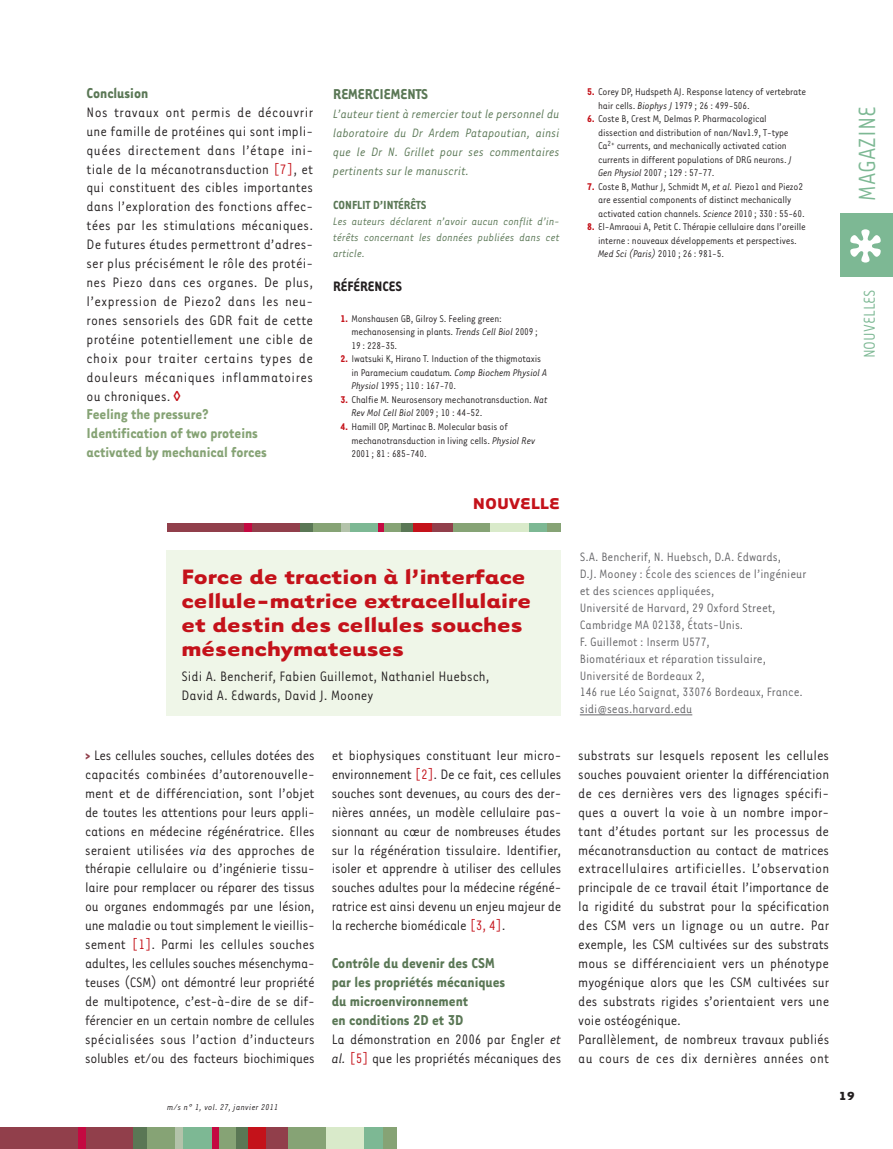
<style>
.page{position:relative;width:893px;height:1149px;background:#fff}
.page>*{position:absolute;margin:0;border:0;box-sizing:border-box;transform-origin:0 0}
.t1{font:27px "Tarzana Narrow";color:#7db894}
.t2{font:700 24px/24px "Tarzana Wide";color:#c4121a}
.t3{font:18px "Tarzana Narrow";color:#7db894}
.t4{font:700 18px "Tarzana Wide";color:#c4121a}
.t5{font:700 16.5px/18.9px "Tarzana Narrow";color:#5a7755}
.t6{font:700 16.5px/18.9px "Tarzana Narrow";color:#86a375}
.t7{font:15.75px/18.9px "Tarzana Narrow";color:#231f20;text-align:justify}
.t8{font:700 15.75px "Tarzana Narrow";color:#231f20}
.t9{font:13.95px/17px "Tarzana Narrow";color:#636366}
.t10{font:italic 13.95px/18.9px "Tarzana Narrow";color:#5a7755;text-align:justify}
.t11{font:700 13.5px "Tarzana Narrow";color:#5a7755}
.t12{font:700 13.5px "Tarzana Wide";color:#231f20}
.t13{font:italic 12.45px/15.9px "Tarzana Narrow";color:#5a7755;text-align:justify}
.t14{font:11.25px/13.5px "Tarzana Narrow";letter-spacing:-.015em;color:#231f20}
.t15{font:italic 9.75px "Tarzana Narrow";letter-spacing:.025em;color:#231f20}
.s1{color:#c4121a}
.s2{font-weight:700;color:#c4121a}
.s3{font-style:italic}
.s4{font-weight:700;color:#913f4b}
</style>
<div class="page">
<div style="left:0;top:1127px;width:134px;height:21px;background:#913f4b"></div>
<div style="left:235px;top:1127px;width:13px;height:21px;background:#5a7755"></div>
<div style="left:78px;top:1127px;width:7px;height:21px;background:#c40941"></div>
<div style="left:133px;top:1127px;width:22px;height:21px;background:#5a7755"></div>
<div style="left:147px;top:1127px;width:29px;height:21px;background:#86a375"></div>
<div style="left:175px;top:1127px;width:8px;height:21px;background:#b3c3aa"></div>
<div style="left:183px;top:1127px;width:30px;height:21px;background:#7db894"></div>
<div style="left:217px;top:1127px;width:19px;height:21px;background:#86a375"></div>
<div style="left:213px;top:1127px;width:6px;height:21px;background:#c40941"></div>
<div style="left:248px;top:1127px;width:27px;height:21px;background:#c4121a"></div>
<div style="left:287px;top:1127px;width:39px;height:21px;background:#86a375"></div>
<div style="left:267px;top:1127px;width:21px;height:21px;background:#913f4b"></div>
<div style="left:326px;top:1127px;width:38px;height:21px;background:#d9eaca"></div>
<div style="left:364px;top:1127px;width:20px;height:21px;background:#7db894"></div>
<div style="left:383px;top:1127px;width:14px;height:21px;background:#86a375"></div>
<div style="left:840px;top:213px;width:53px;height:63px;background:#7db894"></div>
<svg style="left:850px;top:229px;width:31px;height:33px"></svg>
<hr style="left:580px;top:714px;width:112px;height:1px;background:#636366">
<div style="left:167px;top:550px;width:394px;height:165px;background:#eff6e8"></div>
<div style="left:167px;top:522px;width:133px;height:9px;background:#913f4b"></div>
<div style="left:300px;top:522px;width:26px;height:9px;background:#5a7755"></div>
<div style="left:400px;top:522px;width:13px;height:9px;background:#5a7755"></div>
<div style="left:313px;top:522px;width:29px;height:9px;background:#86a375"></div>
<div style="left:349px;top:522px;width:29px;height:9px;background:#7db894"></div>
<div style="left:528px;top:522px;width:21px;height:9px;background:#7db894"></div>
<div style="left:383px;top:522px;width:18px;height:9px;background:#86a375"></div>
<div style="left:548px;top:522px;width:13px;height:9px;background:#86a375"></div>
<div style="left:452px;top:522px;width:39px;height:9px;background:#86a375"></div>
<div style="left:491px;top:522px;width:38px;height:9px;background:#d9eaca"></div>
<div style="left:341px;top:522px;width:8px;height:9px;background:#b3c3aa"></div>
<div style="left:245px;top:522px;width:7px;height:9px;background:#c40941"></div>
<div style="left:378px;top:522px;width:6px;height:9px;background:#c40941"></div>
<div style="left:413px;top:522px;width:27px;height:9px;background:#c4121a"></div>
<div style="left:432px;top:522px;width:21px;height:9px;background:#913f4b"></div>
<p class="t5" style="left:87px;top:85px;width:63px">Conclusion</p>
<p class="t7" style="left:87px;top:104px;width:228px">Nos travaux ont permis de découvrir une famille de protéines qui sont impli&shy;quées directement dans l’étape ini&shy;tiale de la mécanotransduction <span class="s1">[7]</span>, et qui constituent des cibles importantes dans l’exploration des fonctions affec&shy;tées par les stimulations mécaniques.<br>De futures études permettront d’adres&shy;ser plus précisément le rôle des protéi&shy;nes Piezo dans ces organes. De plus, l’expression de Piezo2 dans les neu&shy;rones sensoriels des GDR fait de cette protéine potentiellement une cible de choix pour traiter certains types de douleurs mécaniques inflammatoires ou chroniques.</p>
<p class="t6" style="left:87px;top:406px;width:182px">Feeling the pressure?<br>Identification of two proteins activated by mechanical forces</p>
<p class="t5" style="left:333px;top:86px;width:97px">REMERCIEMENTS</p>
<p class="t10" style="left:333px;top:106px;width:228px">L’auteur tient à remercier tout le personnel du laboratoire du Dr Ardem Patapoutian, ainsi que le Dr N. Grillet pour ses commentaires pertinents sur le manuscrit.</p>
<p class="t11" style="left:333px;top:201px;width:95px">CONFLIT D’INTÉRÊTS</p>
<p class="t13" style="left:333px;top:215px;width:228px">Les auteurs déclarent n’avoir aucun conflit d’in&shy;térêts concernant les données publiées dans cet article.</p>
<p class="t8" style="left:333px;top:281px;width:70px">RÉFÉRENCES</p>
<p class="t14" style="left:351px;top:313px;width:188px;text-indent:-11px"><span class="s2">1.</span> Monshausen GB, Gilroy S. Feeling green: mechanosensing in plants. <span class="s3">Trends Cell Biol</span> 2009 ;<br>19 : 228-35.</p>
<p class="t14" style="left:351px;top:353px;width:197px;text-indent:-11px"><span class="s2">2.</span> Iwatsuki K, Hirano T. Induction of the thigmotaxis in Paramecium caudatum<span class="s3">. Comp Biochem Physiol A<br>Physiol</span> 1995 ; 110 : 167-70.</p>
<p class="t14" style="left:351px;top:394px;width:198px;text-indent:-11px"><span class="s2">3.</span> Chalfie M. Neurosensory mechanotransduction. <span class="s3">Nat<br>Rev Mol Cell Biol</span> 2009 ; 10 : 44-52.</p>
<p class="t14" style="left:351px;top:421px;width:185px;text-indent:-11px"><span class="s2">4.</span> Hamill OP, Martinac B. Molecular basis of mechanotransduction in living cells. <span class="s3">Physiol Rev<br></span>2001 ; 81 : 685-740.</p>
<p class="t4" style="left:473px;top:497px;width:89px">NOUVELLE</p>
<h2 class="t2" style="left:182px;top:567px;width:351px">Force de traction à l’interface cellule-matrice extracellulaire et destin des cellules souches mésenchymateuses</h2>
<p class="t7" style="left:182px;top:668px;width:309px">Sidi A. Bencherif, Fabien Guillemot, Nathaniel Huebsch,<br>David A. Edwards, David J. Mooney</p>
<p class="t7" style="left:85px;top:747px;width:231px"><span class="s4">&gt;</span> Les cellules souches, cellules dotées des capacités combinées d’autorenouvelle&shy;ment et de différenciation, sont l’objet de toutes les attentions pour leurs appli&shy;cations en médecine régénératrice. Elles seraient utilisées <span class="s3">via</span> des approches de thérapie cellulaire ou d’ingénierie tissu&shy;laire pour remplacer ou réparer des tissus ou organes endommagés par une lésion, une maladie ou tout simplement le vieillis&shy;sement <span class="s1">[1]</span>. Parmi les cellules souches adultes, les cellules souches mésenchyma&shy;teuses (CSM) ont démontré leur propriété de multipotence, c’est-à-dire de se dif&shy;férencier en un certain nombre de cellules spécialisées sous l’action d’inducteurs solubles et/ou des facteurs biochimiques</p>
<p class="t7" style="left:332px;top:747px;width:231px">et biophysiques constituant leur micro&shy;environnement <span class="s1">[2]</span>. De ce fait, ces cellules souches sont devenues, au cours des der&shy;nières années, un modèle cellulaire pas&shy;sionnant au cœur de nombreuses études sur la régénération tissulaire. Identifier, isoler et apprendre à utiliser des cellules souches adultes pour la médecine régéné&shy;ratrice est ainsi devenu un enjeu majeur de la recherche biomédicale <span class="s1">[3, 4]</span>.</p>
<p class="t5" style="left:332px;top:954px;width:175px">Contrôle du devenir des CSM par les propriétés mécaniques du microenvironnement<br>en conditions 2D et 3D</p>
<p class="t7" style="left:332px;top:1030px;width:231px">La démonstration en 2006 par Engler <span class="s3">et al.</span> <span class="s1">[5]</span> que les propriétés mécaniques des</p>
<p class="t15" style="left:167px;top:1103px;width:112px">m/s n° 1, vol. 27, janvier 2011</p>
<p class="t14" style="left:598px;top:86px;width:210px;text-indent:-11px"><span class="s2">5.</span> Corey DP, Hudspeth AJ. Response latency of vertebrate hair cells. <span class="s3">Biophys J</span> 1979 ; 26 : 499-506.</p>
<p class="t14" style="left:598px;top:113px;width:195px;text-indent:-11px"><span class="s2">6.</span> Coste B, Crest M, Delmas P. Pharmacological dissection and distribution of nan/Nav1.9, T-type Ca<sup>2+</sup> currents, and mechanically activated cation currents in different populations of DRG neurons. <span class="s3">J Gen Physiol</span> 2007 ; 129 : 57-77.</p>
<p class="t14" style="left:598px;top:181px;width:208px;text-indent:-11px"><span class="s2">7.</span> Coste B, Mathur J, Schmidt M, <span class="s3">et al.</span> Piezo1 and Piezo2 are essential components of distinct mechanically activated cation channels. <span class="s3">Science</span> 2010 ; 330 : 55-60.</p>
<p class="t14" style="left:598px;top:221px;width:209px;text-indent:-11px"><span class="s2">8.</span> El-Amraoui A, Petit C. Thérapie cellulaire dans l’oreille interne : nouveaux développements et perspectives.<br><span class="s3">Med Sci (Paris)</span> 2010 ; 26 : 981-5.</p>
<h1 class="t1" style="left:858px;top:201px;width:96px;rotate:-90deg">MAGAZINE</h1>
<p class="t3" style="left:864px;top:358px;width:70px;rotate:-90deg">NOUVELLES</p>
<p class="t9" style="left:580px;top:549px;width:228px">S.A. Bencherif, N. Huebsch, D.A. Edwards,<br>D.J. Mooney : École des sciences de l’ingénieur et des sciences appliquées,<br>Université de Harvard, 29 Oxford Street, Cambridge MA 02138, États-Unis.<br>F. Guillemot : Inserm U577,<br>Biomatériaux et réparation tissulaire, Université de Bordeaux 2,<br>146 rue Léo Saignat, 33076 Bordeaux, France. sidi@seas.harvard.edu</p>
<p class="t7" style="left:578px;top:747px;width:252px;text-align:left">substrats sur lesquels reposent les cellules souches pouvaient orienter la différenciation de ces dernières vers des lignages spécifi&shy;ques a ouvert la voie à un nombre impor&shy;tant d’études portant sur les processus de mécanotransduction au contact de matrices extracellulaires artificielles. L’observation principale de ce travail était l’importance de la rigidité du substrat pour la spécification des CSM vers un lignage ou un autre. Par exemple, les CSM cultivées sur des substrats mous se différenciaient vers un phénotype myogénique alors que les CSM cultivées sur des substrats rigides s’orientaient vers une voie ostéogénique.<br>Parallèlement, de nombreux travaux publiés au cours de ces dix dernières années ont</p>
<p class="t12" style="left:839px;top:1091px;width:18px">19</p>
</div>
